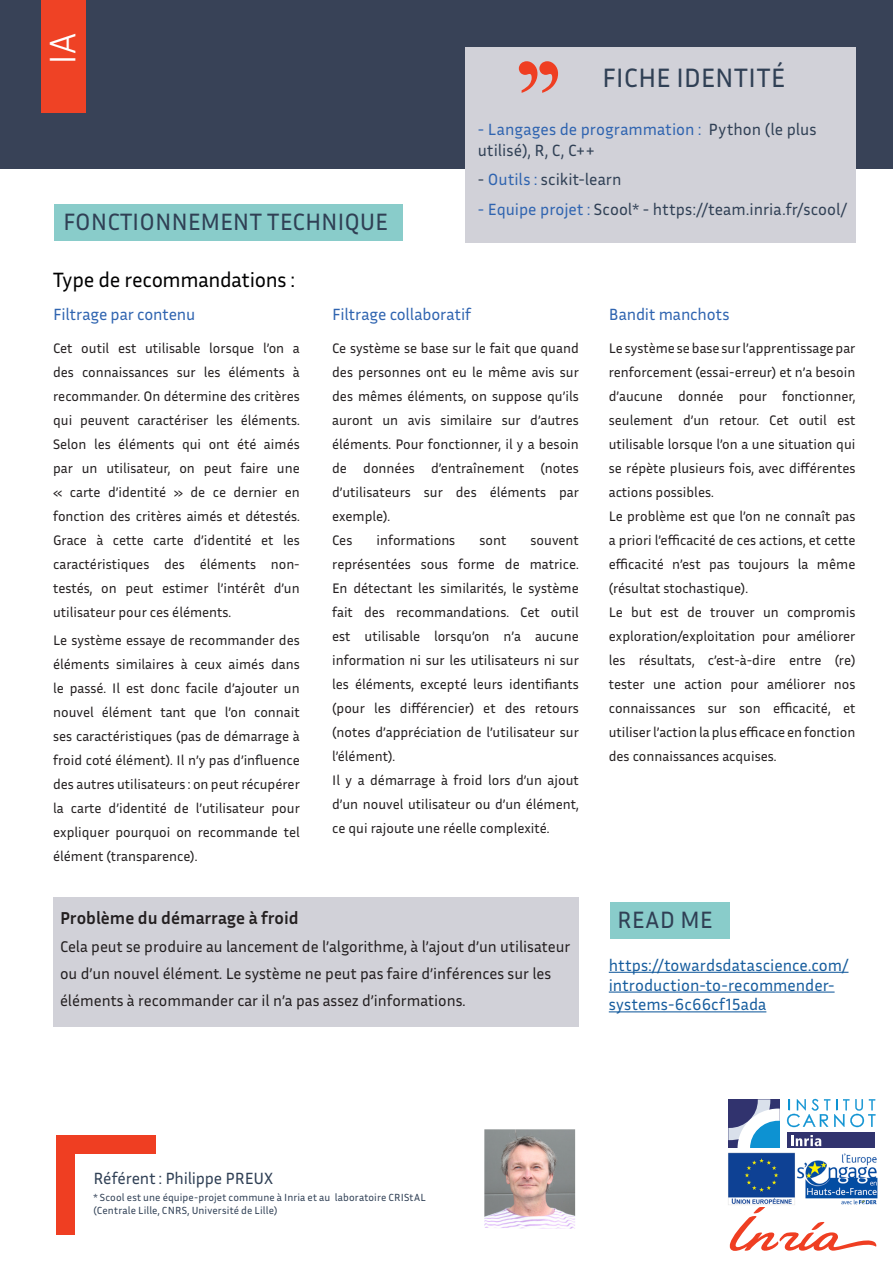
<style>
.page{position:relative;width:893px;height:1263px;background:#fff}
.page>*{position:absolute;margin:0;border:0;box-sizing:border-box;transform-origin:0 0}
.t1{font:300 37.5px "Inria Sans";color:#fff}
.t2{font:27px "Inria Sans";letter-spacing:.005em;color:#304055}
.t3{font:24px "Inria Sans";color:#304055}
.t4{font:21px "Inria Sans";letter-spacing:-.015em;color:#000001}
.t5{font:700 17.55px "Inria Sans";color:#231f20}
.Texte_courant{font:16.5px/21px "Inria Sans";letter-spacing:.005em;color:#304055}
.t6{font:16.5px/19.8px "Inria Sans";letter-spacing:.005em;color:#175d9e}
.t7{font:16.5px "Inria Sans";letter-spacing:-.005em;color:#2f64b0}
.t8{font:15.75px/27px "Inria Sans";color:#231f20}
.t9{font:13.95px/24px "Inria Sans";color:#231f20;text-align:justify}
.Texte_courant-2{font:10.5px/12.6px "Inria Sans";letter-spacing:.01em;color:#304055}
.s1{color:#2f64b0}
</style>
<div class="page">
<div style="left:0;top:0;width:893px;height:169px;background:#384257"></div>
<div style="left:54px;top:204px;width:349px;height:37px;background:#89ccca"></div>
<div style="left:53px;top:897px;width:526px;height:129px;background:#d1d1d8"></div>
<div style="left:465px;top:47px;width:390px;height:195px;background:#d1d1d8"></div>
<svg style="left:729px;top:1207px;width:148px;height:44px"></svg>
<div style="left:787px;top:1132px;width:88px;height:17px;background:#31336e"></div>
<svg style="left:791px;top:1135px;width:30px;height:11px"></svg>
<svg style="left:728px;top:1099px;width:52px;height:49px"></svg>
<svg style="left:787px;top:1099px;width:88px;height:28px"></svg>
<svg style="left:519px;top:61px;width:39px;height:32px"></svg>
<img style="left:728px;top:1148px;width:150px;height:57px">
<hr style="left:609px;top:972px;width:239px;height:1px;background:#175d9e">
<hr style="left:609px;top:991px;width:226px;height:1px;background:#175d9e">
<hr style="left:609px;top:1011px;width:157px;height:1px;background:#175d9e">
<img style="left:484px;top:1129px;width:91px;height:99px">
<div style="left:56px;top:1135px;width:19px;height:100px;background:#ef3e22"></div>
<div style="left:56px;top:1135px;width:99px;height:19px;background:#ef3e22"></div>
<div style="left:611px;top:901px;width:119px;height:37px;background:#89ccca"></div>
<div style="left:41px;top:0;width:45px;height:112px;background:#ef4225"></div>
<p class="t1" style="left:38px;top:65px;width:34px;rotate:-90deg">IA</p>
<p class="t3" style="left:63px;top:207px;width:326px">FONCTIONNEMENT TECHNIQUE</p>
<p class="t4" style="left:53px;top:266px;width:243px">Type de recommandations :</p>
<p class="t2" style="left:602px;top:60px;width:185px">FICHE IDENTITÉ</p>
<p class="Texte_courant" style="left:478px;top:118px;width:340px"><span class="s1">- Langages de programmation :</span> Python (le plus utilisé), R, C, C++</p>
<p class="Texte_courant" style="left:478px;top:169px;width:145px">- <span class="s1">Outils :</span> scikit-learn</p>
<p class="Texte_courant" style="left:478px;top:198px;width:371px"><span class="s1">- Equipe projet :</span> Scool* - https://team.inria.fr/scool/</p>
<p class="t7" style="left:53px;top:303px;width:144px">Filtrage par contenu</p>
<p class="t9" style="left:53px;top:335px;width:248px">Cet outil est utilisable lorsque l’on a des connaissances sur les éléments à recommander. On détermine des critères qui peuvent caractériser les éléments.<br>Selon les éléments qui ont été aimés par un utilisateur, on peut faire une « carte d’identité » de ce dernier en fonction des critères aimés et détestés.<br>Grace à cette carte d’identité et les caractéristiques des éléments non&shy;testés, on peut estimer l’intérêt d’un utilisateur pour ces éléments.</p>
<p class="t9" style="left:53px;top:628px;width:248px">Le système essaye de recommander des éléments similaires à ceux aimés dans le passé. Il est donc facile d’ajouter un nouvel élément tant que l’on connait ses caractéristiques (pas de démarrage à froid coté élément). Il n’y pas d’influence des autres utilisateurs : on peut récupérer la carte d’identité de l’utilisateur pour expliquer pourquoi on recommande tel élément (transparence).</p>
<p class="t7" style="left:332px;top:303px;width:140px">Filtrage collaboratif</p>
<p class="t9" style="left:332px;top:335px;width:248px">Ce système se base sur le fait que quand des personnes ont eu le même avis sur des mêmes éléments, on suppose qu’ils auront un avis similaire sur d’autres éléments. Pour fonctionner, il y a besoin de données d’entraînement (notes d’utilisateurs sur des éléments par exemple).</p>
<p class="t9" style="left:332px;top:527px;width:22px">Ces</p>
<p class="t9" style="left:377px;top:527px;width:80px">informations</p>
<p class="t9" style="left:479px;top:527px;width:28px">sont</p>
<p class="t9" style="left:332px;top:527px;width:248px;text-indent:198px">souvent représentées sous forme de matrice.<br>En détectant les similarités, le système fait des recommandations. Cet outil est utilisable lorsqu’on n’a aucune information ni sur les utilisateurs ni sur les éléments, excepté leurs identifiants (pour les différencier) et des retours (notes d’appréciation de l’utilisateur sur l’élément).</p>
<p class="t9" style="left:332px;top:767px;width:248px">Il y a démarrage à froid lors d’un ajout d’un nouvel utilisateur ou d’un élément, ce qui rajoute une réelle complexité.</p>
<p class="t5" style="left:60px;top:907px;width:240px">Problème du démarrage à froid</p>
<p class="t8" style="left:60px;top:932px;width:512px">Cela peut se produire au lancement de l’algorithme, à l’ajout d’un utilisateur ou d’un nouvel élément. Le système ne peut pas faire d’inférences sur les éléments à recommander car il n’a pas assez d’informations.</p>
<p class="t7" style="left:609px;top:303px;width:122px">Bandit manchots</p>
<p class="t9" style="left:609px;top:335px;width:248px">Le système se base sur l’apprentissage par renforcement (essai-erreur) et n’a besoin d’aucune donnée pour fonctionner, seulement d’un retour. Cet outil est utilisable lorsque l’on a une situation qui se répète plusieurs fois, avec différentes actions possibles.</p>
<p class="t9" style="left:609px;top:503px;width:248px">Le problème est que l’on ne connaît pas a priori l’efficacité de ces actions, et cette efficacité n’est pas toujours la même (résultat stochastique).</p>
<p class="t9" style="left:609px;top:599px;width:248px">Le but est de trouver un compromis exploration/exploitation pour améliorer les résultats, c’est-à-dire entre (re) tester une action pour améliorer nos connaissances sur son efficacité, et utiliser l’action la plus efficace en fonction des connaissances acquises.</p>
<p class="t3" style="left:617px;top:904px;width:97px">READ ME</p>
<p class="t6" style="left:609px;top:955px;width:241px">https://towardsdatascience.com/ introduction-to-recommender&shy;systems-6c66cf15ada</p>
<p class="Texte_courant" style="left:94px;top:1167px;width:181px">Référent : Philippe PREUX</p>
<p class="Texte_courant-2" style="left:94px;top:1191px;width:334px">* Scool est une équipe-projet commune à Inria et au laboratoire CRIStAL (Centrale Lille, CNRS, Université de Lille)</p>
</div>
